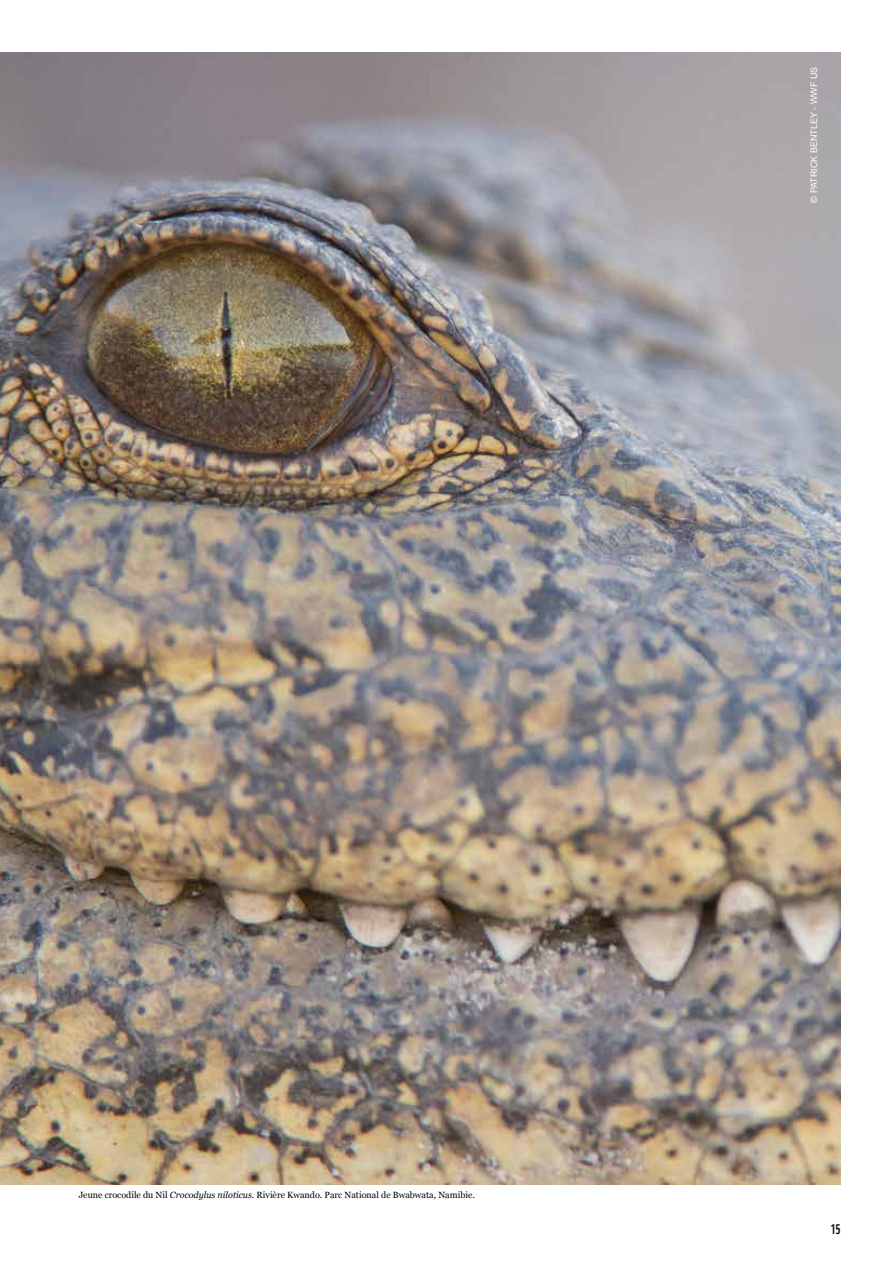
<style>
.page{position:relative;width:893px;height:1263px;background:#fff}
.page>*{position:absolute;margin:0;border:0;box-sizing:border-box;transform-origin:0 0}
.t1{font:13.5px "WWF";color:#000}
.t2{font:9px "Georgia";color:#000}
.t3{font:9px "Arial";color:#fff}
.s1{font-style:italic}
</style>
<div class="page">
<img style="left:0;top:53px;width:840px;height:1131px">
<p class="t3" style="left:808px;top:203px;width:137px;rotate:-90deg">© PATRICK BENTLEY - WWF US</p>
<p class="t2" style="left:79px;top:1188px;width:398px">Jeune crocodile du Nil <span class="s1">Crocodylus niloticus</span>. Rivière Kwando. Parc National de Bwabwata, Namibie.</p>
<h1 class="t1" style="left:830px;top:1219px;width:11px">15</h1>
</div>
